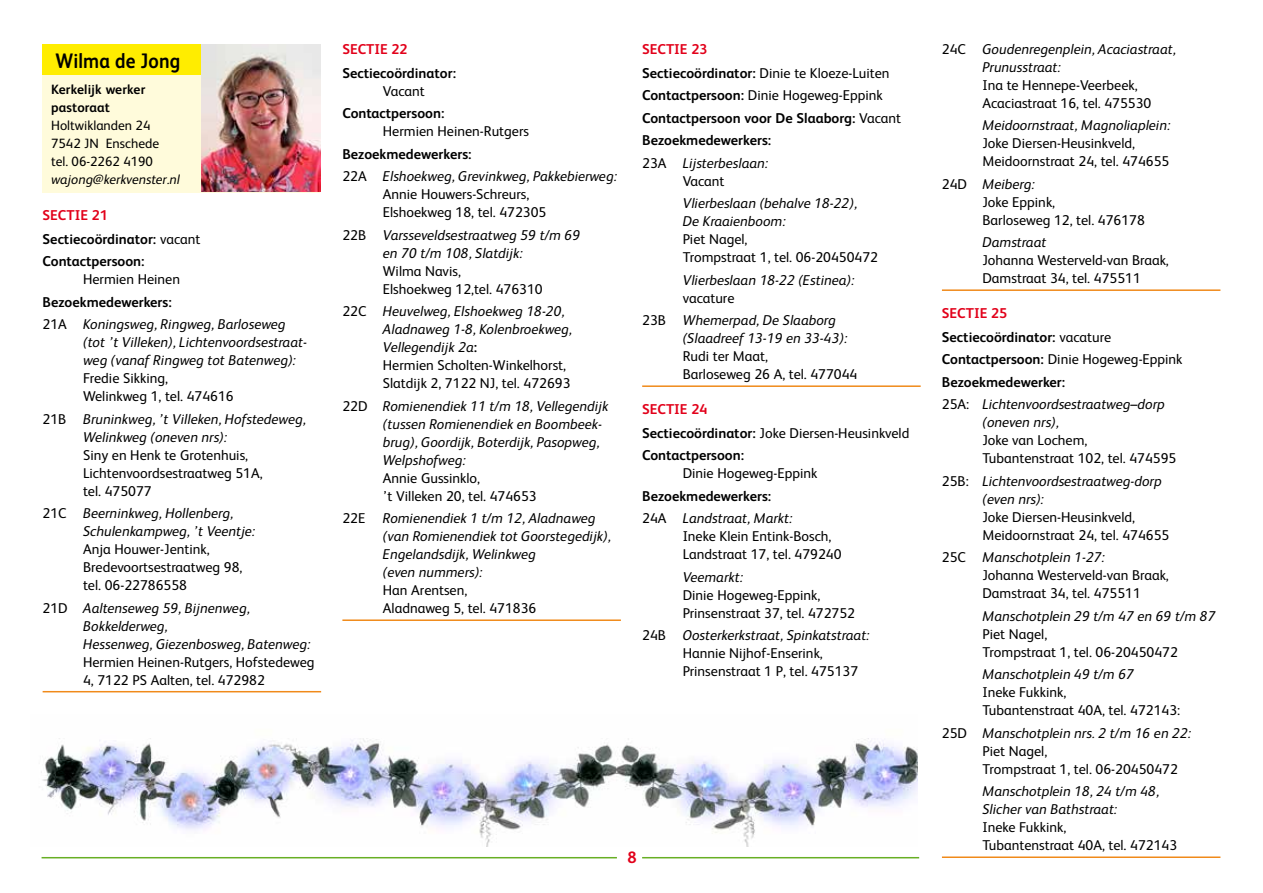
<style>
.page{position:relative;width:1263px;height:893px;background:#fff}
.page>*{position:absolute;margin:0;border:0;box-sizing:border-box;transform-origin:0 0}
.t1{font:700 21px "FS Albert";letter-spacing:.01em;color:#000;scale:.9 1}
.t2{font:700 16.5px "FS Albert";color:#e2001a}
.t3{font:14.25px/18px "FS Albert";color:#000}
.t4{font:italic 14.25px/18px "FS Albert";color:#000}
.t5{font:700 14.25px/22.5px "FS Albert";color:#000}
.t6{font:700 14.25px "FS Albert";color:#e2001a}
.t7{font:13.5px/18px "FS Albert";color:#000}
.t8{font:700 13.5px/18px "FS Albert";letter-spacing:.01em;color:#000}
.t9{font:italic 13.5px "FS Albert";color:#000}
.s1{color:#e2001a}
.s2{font-weight:400}
.s3{font-weight:700;font-style:normal}
.s4{font-style:normal}
.s5{font-weight:700;color:#e2001a}
.s6{font-weight:700}
.s7{font-weight:400;font-style:italic}
.s8{font-style:italic}
</style>
<div class="page">
<hr style="left:43px;top:691px;width:278px;height:1px;background:#f08a1a">
<div style="left:43px;top:74px;width:277px;height:119px;background:#fffbdb"></div>
<div style="left:43px;top:44px;width:173px;height:31px;background:#ffed00"></div>
<img style="left:201px;top:44px;width:120px;height:148px">
<hr style="left:342px;top:619px;width:279px;height:2px;background:#f08a1a">
<hr style="left:642px;top:385px;width:279px;height:2px;background:#f08a1a">
<hr style="left:942px;top:289px;width:278px;height:2px;background:#f08a1a">
<hr style="left:942px;top:856px;width:278px;height:2px;background:#f08a1a">
<hr style="left:42px;top:857px;width:575px;height:1px;background:#67af24">
<hr style="left:642px;top:857px;width:277px;height:1px;background:#67af24">
<img style="left:41px;top:738px;width:876px;height:108px">
<h1 class="t1" style="left:55px;top:46px;width:141px">Wilma de Jong</h1>
<p class="t8" style="left:51px;top:79px;width:96px">Kerkelijk werker pastoraat</p>
<p class="t7" style="left:51px;top:115px;width:109px">Holtwiklanden 24<br>7542 JN Enschede tel. 06-2262 4190</p>
<p class="t9" style="left:51px;top:170px;width:130px">wajong@kerkvenster.nl</p>
<p class="t5" style="left:43px;top:202px;width:159px;line-height:24px"><span class="s1">SECTIE 21<br></span>Sectiecoördinator: <span class="s2">vacant</span></p>
<p class="t5" style="left:43px;top:249px;width:104px">Contactpersoon:</p>
<p class="t3" style="left:83px;top:269px;width:98px">Hermien Heinen</p>
<p class="t4" style="left:43px;top:290px;width:244px;line-height:22.5px"><span class="s3">Bezoekmedewerkers:<br></span><span class="s4">21A</span> Koningsweg, Ringweg, Barloseweg</p>
<p class="t4" style="left:83px;top:332px;width:225px">(tot ’t Villeken), Lichtenvoordsestraat&shy;weg (vanaf Ringweg tot Batenweg):</p>
<p class="t3" style="left:83px;top:368px;width:152px">Fredie Sikking,<br>Welinkweg 1, tel. 474616</p>
<p class="t4" style="left:83px;top:409px;width:224px;text-indent:-40px"><span class="s4">21B</span> Bruninkweg, ’t Villeken, Hofstedeweg,<br>Welinkweg (oneven nrs):</p>
<p class="t3" style="left:83px;top:445px;width:181px">Siny en Henk te Grotenhuis,<br>Lichtenvoordsestraatweg 51A, tel. 475077</p>
<p class="t4" style="left:83px;top:503px;width:174px;text-indent:-40px"><span class="s4">21C</span> Beerninkweg, Hollenberg,<br>Schulenkampweg, ’t Veentje:</p>
<p class="t3" style="left:83px;top:539px;width:161px">Anja Houwer-Jentink,<br>Bredevoortsestraatweg 98, tel. 06-22786558</p>
<p class="t4" style="left:83px;top:598px;width:229px;text-indent:-40px"><span class="s4">21D</span> Aaltenseweg 59, Bijnenweg,<br>Bokkelderweg,<br>Hessenweg, Giezenbosweg, Batenweg:</p>
<p class="t3" style="left:83px;top:652px;width:233px">Hermien Heinen-Rutgers, Hofstedeweg<br>4, 7122 PS Aalten, tel. 472982</p>
<p class="t6" style="left:342px;top:39px;width:67px">SECTIE 22</p>
<p class="t5" style="left:342px;top:61px;width:115px">Sectiecoördinator:</p>
<p class="t3" style="left:383px;top:81px;width:43px">Vacant</p>
<p class="t5" style="left:342px;top:101px;width:104px">Contactpersoon:</p>
<p class="t3" style="left:383px;top:121px;width:148px">Hermien Heinen-Rutgers</p>
<p class="t4" style="left:342px;top:142px;width:276px;line-height:22.5px"><span class="s3">Bezoekmedewerkers:<br></span><span class="s4">22A</span> Elshoekweg, Grevinkweg, Pakkebierweg:</p>
<p class="t3" style="left:383px;top:184px;width:165px">Annie Houwers-Schreurs,<br>Elshoekweg 18, tel. 472305</p>
<p class="t4" style="left:383px;top:225px;width:199px;text-indent:-40px"><span class="s4">22B</span> Varsseveldsestraatweg 59 t/m 69 en 70 t/m 108, Slatdijk:</p>
<p class="t3" style="left:383px;top:261px;width:161px">Wilma Navis,<br>Elshoekweg 12,tel. 476310</p>
<p class="t4" style="left:383px;top:301px;width:190px;text-indent:-40px"><span class="s4">22C</span> Heuvelweg, Elshoekweg 18-20,<br>Aladnaweg 1-8, Kolenbroekweg,<br>Vellegendijk 2a<span class="s3">:<br></span><span class="s4">Hermien Scholten-Winkelhorst,<br>Slatdijk 2, 7122 NJ, tel. 472693</span></p>
<p class="t4" style="left:383px;top:396px;width:227px;text-indent:-40px"><span class="s4">22D</span> Romienendiek 11 t/m 18, Vellegendijk (tussen Romienendiek en Boombeek&shy;brug), Goordijk, Boterdijk, Pasopweg,<br>Welpshofweg:</p>
<p class="t3" style="left:383px;top:468px;width:155px">Annie Gussinklo,<br>’t Villeken 20, tel. 474653</p>
<p class="t4" style="left:383px;top:508px;width:229px;text-indent:-40px"><span class="s4">22E</span> Romienendiek 1 t/m 12, Aladnaweg (van Romienendiek tot Goorstegedijk),<br>Engelandsdijk, Welinkweg<br>(even nummers):</p>
<p class="t3" style="left:383px;top:580px;width:155px">Han Arentsen,<br>Aladnaweg 5, tel. 471836</p>
<p class="t3" style="left:642px;top:36px;width:249px;line-height:24px"><span class="s5">SECTIE 23<br></span><span class="s6">Sectiecoördinator:</span> Dinie te Kloeze-Luiten</p>
<p class="t5" style="left:642px;top:83px;width:260px">Contactpersoon: <span class="s2">Dinie Hogeweg-Eppink<br></span>Contactpersoon voor De Slaaborg: <span class="s2">Vacant<br></span>Bezoekmedewerkers:<br><span class="s2">23A</span> <span class="s7">Lijsterbeslaan:</span></p>
<p class="t3" style="left:683px;top:171px;width:43px">Vacant</p>
<p class="t4" style="left:683px;top:193px;width:176px">Vlierbeslaan (behalve 18-22),<br>De Kraaienboom:</p>
<p class="t3" style="left:683px;top:229px;width:197px">Piet Nagel,<br>Trompstraat 1, tel. 06-20450472</p>
<p class="t4" style="left:683px;top:270px;width:173px">Vlierbeslaan 18-22 (Estinea):</p>
<p class="t4" style="left:642px;top:286px;width:195px;line-height:22.5px;text-indent:40px"><span class="s4">vacature<br>23B</span> Whemerpad, De Slaaborg</p>
<p class="t4" style="left:683px;top:328px;width:166px">(Slaadreef 13-19 en 33-43):</p>
<p class="t3" style="left:683px;top:346px;width:176px">Rudi ter Maat,<br>Barloseweg 26 A, tel. 477044</p>
<p class="t3" style="left:642px;top:396px;width:269px;line-height:24px"><span class="s5">SECTIE 24<br></span><span class="s6">Sectiecoördinator:</span> Joke Diersen-Heusinkveld</p>
<p class="t5" style="left:642px;top:443px;width:104px">Contactpersoon:</p>
<p class="t3" style="left:683px;top:463px;width:136px">Dinie Hogeweg-Eppink</p>
<p class="t5" style="left:642px;top:484px;width:152px">Bezoekmedewerkers:<br><span class="s2">24A</span> <span class="s7">Landstraat, Markt:</span></p>
<p class="t3" style="left:683px;top:526px;width:160px">Ineke Klein Entink-Bosch,<br>Landstraat 17, tel. 479240</p>
<p class="t4" style="left:683px;top:567px;width:62px">Veemarkt:</p>
<p class="t3" style="left:683px;top:585px;width:174px">Dinie Hogeweg-Eppink,<br>Prinsenstraat 37, tel. 472752</p>
<p class="t3" style="left:683px;top:625px;width:188px;text-indent:-40px">24B <span class="s8">Oosterkerkstraat, Spinkatstraat:<br></span>Hannie Nijhof-Enserink,<br>Prinsenstraat 1 P, tel. 475137</p>
<p class="t2" style="left:627px;top:846px;width:11px">8</p>
<p class="t4" style="left:982px;top:39px;width:195px;text-indent:-40px"><span class="s4">24C</span> Goudenregenplein, Acaciastraat,<br>Prunusstraat:</p>
<p class="t3" style="left:982px;top:75px;width:170px">Ina te Hennepe-Veerbeek,<br>Acaciastraat 16, tel. 475530</p>
<p class="t4" style="left:982px;top:115px;width:189px">Meidoornstraat, Magnoliaplein:</p>
<p class="t3" style="left:982px;top:133px;width:188px">Joke Diersen-Heusinkveld,<br>Meidoornstraat 24, tel. 474655</p>
<p class="t3" style="left:982px;top:174px;width:164px;text-indent:-40px">24D <span class="s8">Meiberg:<br></span>Joke Eppink,<br>Barloseweg 12, tel. 476178</p>
<p class="t4" style="left:982px;top:232px;width:65px">Damstraat</p>
<p class="t3" style="left:982px;top:250px;width:188px">Johanna Westerveld-van Braak,<br>Damstraat 34, tel. 475511</p>
<p class="t5" style="left:942px;top:300px;width:171px;line-height:24px"><span class="s1">SECTIE 25<br></span>Sectiecoördinator: <span class="s2">vacature</span></p>
<p class="t5" style="left:942px;top:347px;width:242px">Contactpersoon: <span class="s2">Dinie Hogeweg-Eppink<br></span>Bezoekmedewerker:<br><span class="s2">25A:</span> <span class="s7">Lichtenvoordsestraatweg–dorp</span></p>
<p class="t4" style="left:982px;top:412px;width:78px">(oneven nrs),</p>
<p class="t3" style="left:982px;top:430px;width:195px">Joke van Lochem,<br>Tubantenstraat 102, tel. 474595</p>
<p class="t4" style="left:982px;top:471px;width:181px;text-indent:-40px"><span class="s4">25B:</span> Lichtenvoordsestraatweg-dorp (even nrs):</p>
<p class="t3" style="left:982px;top:507px;width:188px">Joke Diersen-Heusinkveld,<br>Meidoornstraat 24, tel. 474655</p>
<p class="t3" style="left:982px;top:547px;width:188px;text-indent:-40px">25C <span class="s8">Manschotplein 1-27:<br></span>Johanna Westerveld-van Braak,<br>Damstraat 34, tel. 475511</p>
<p class="t4" style="left:982px;top:606px;width:235px">Manschotplein 29 t/m 47 en 69 t/m 87</p>
<p class="t3" style="left:982px;top:624px;width:197px">Piet Nagel,<br>Trompstraat 1, tel. 06-20450472</p>
<p class="t4" style="left:982px;top:664px;width:153px">Manschotplein 49 t/m 67</p>
<p class="t3" style="left:982px;top:682px;width:199px">Ineke Fukkink,<br>Tubantenstraat 40A, tel. 472143:</p>
<p class="t3" style="left:982px;top:723px;width:210px;text-indent:-40px">25D <span class="s8">Manschotplein nrs. 2 t/m 16 en 22:<br></span>Piet Nagel,<br>Trompstraat 1, tel. 06-20450472</p>
<p class="t4" style="left:982px;top:781px;width:178px">Manschotplein 18, 24 t/m 48,<br>Slicher van Bathstraat:</p>
<p class="t3" style="left:982px;top:817px;width:196px">Ineke Fukkink,<br>Tubantenstraat 40A, tel. 472143</p>
</div>
